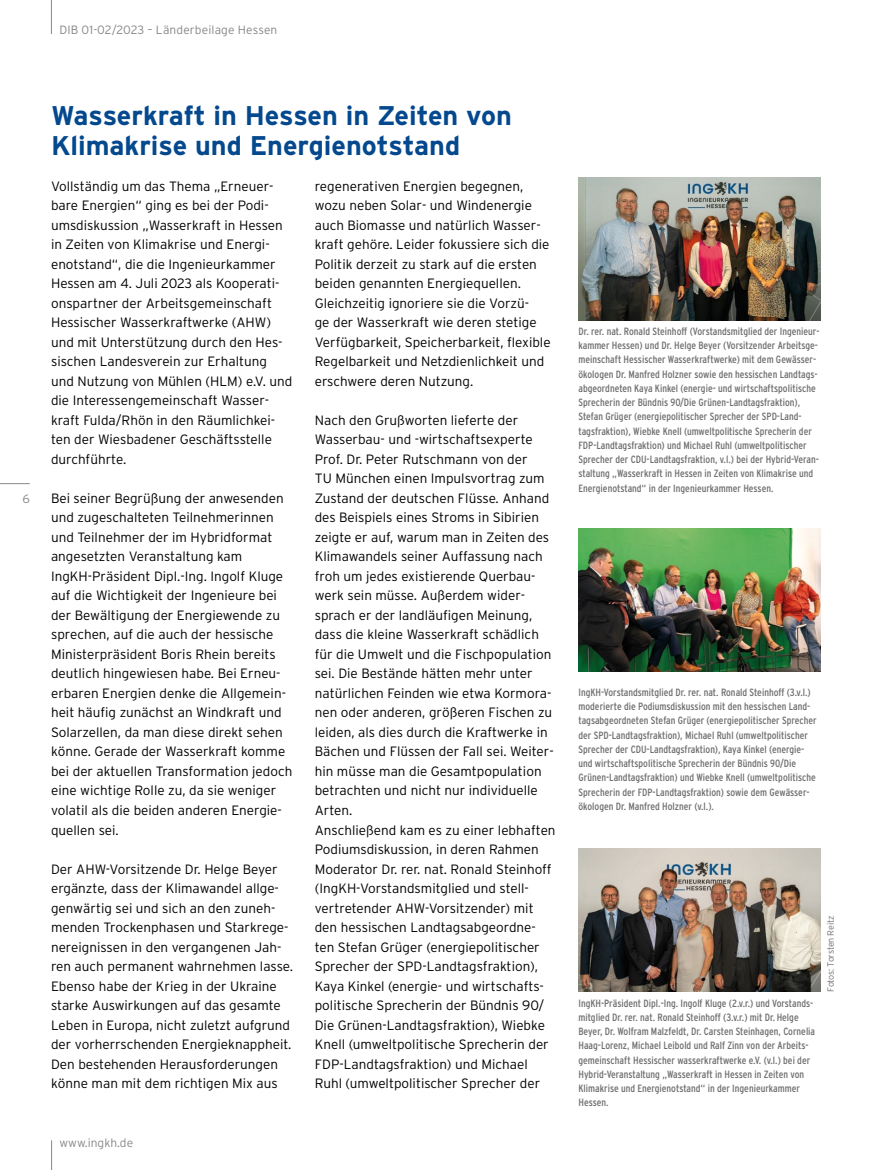
<style>
.page{position:relative;width:872px;height:1170px;background:#fff}
.page>*{position:absolute;margin:0;border:0;box-sizing:border-box;transform-origin:0 0}
.Headline_18_Pt{font:700 27px/30px "Interstate";color:#04488e}
.Fließtext_Links{font:300 13.5px/19.5px "Interstate";color:#000}
.t1{font:300 12px "Interstate";letter-spacing:.01em;color:#878787}
.Bildunterschrift{font:condensed 10.5px/14.2px "Interstate";color:#706f6f}
.Fotocredit{font:300 9px "Interstate";letter-spacing:-.03em;color:#706f6f}
</style>
<div class="page">
<hr style="left:0;top:483px;width:30px;height:1px;background:#878787">
<svg style="left:51px;top:1140px;width:1px;height:29px"></svg>
<hr style="left:51px;top:0;width:1px;height:34px;background:#878787">
<img style="left:578px;top:178px;width:243px;height:143px">
<img style="left:578px;top:529px;width:243px;height:142px">
<img style="left:578px;top:848px;width:243px;height:143px">
<p class="t1" style="left:59px;top:23px;width:219px">DIB 01-02/2023 – Länderbeilage Hessen</p>
<p class="t1" style="left:22px;top:492px;width:9px">6</p>
<p class="Headline_18_Pt" style="left:51px;top:100px;width:462px">Wasserkraft in Hessen in Zeiten von<br>Klimakrise und Energienotstand</p>
<p class="Fließtext_Links" style="left:51px;top:176px;width:243px">Vollständig um das Thema „Erneuer&shy;bare Energien“ ging es bei der Podi&shy;umsdiskussion „Wasserkraft in Hessen in Zeiten von Klimakrise und Energi&shy;enotstand“, die die Ingenieurkammer Hessen am 4. Juli 2023 als Kooperati&shy;onspartner der Arbeitsgemeinschaft Hessischer Wasserkraftwerke (AHW) und mit Unterstützung durch den Hes&shy;sischen Landesverein zur Erhaltung und Nutzung von Mühlen (HLM) e.V. und die Interessengemeinschaft Wasser&shy;kraft Fulda/Rhön in den Räumlichkei&shy;ten der Wiesbadener Geschäftsstelle durchführte.</p>
<p class="Fließtext_Links" style="left:51px;top:488px;width:243px">Bei seiner Begrüßung der anwesenden und zugeschalteten Teilnehmerinnen und Teilnehmer der im Hybridformat angesetzten Veranstaltung kam IngKH-Präsident Dipl.-Ing. Ingolf Kluge auf die Wichtigkeit der Ingenieure bei der Bewältigung der Energiewende zu sprechen, auf die auch der hessische Ministerpräsident Boris Rhein bereits deutlich hingewiesen habe. Bei Erneu&shy;erbaren Energien denke die Allgemein&shy;heit häufig zunächst an Windkraft und Solarzellen, da man diese direkt sehen könne. Gerade der Wasserkraft komme bei der aktuellen Transformation jedoch eine wichtige Rolle zu, da sie weniger volatil als die beiden anderen Energie&shy;quellen sei.</p>
<p class="Fließtext_Links" style="left:51px;top:858px;width:244px">Der AHW-Vorsitzende Dr. Helge Beyer ergänzte, dass der Klimawandel allge&shy;genwärtig sei und sich an den zuneh&shy;menden Trockenphasen und Starkrege&shy;nereignissen in den vergangenen Jah&shy;ren auch permanent wahrnehmen lasse.<br>Ebenso habe der Krieg in der Ukraine starke Auswirkungen auf das gesamte Leben in Europa, nicht zuletzt aufgrund der vorherrschenden Energieknappheit.<br>Den bestehenden Herausforderungen könne man mit dem richtigen Mix aus</p>
<p class="Fließtext_Links" style="left:315px;top:176px;width:237px">regenerativen Energien begegnen, wozu neben Solar- und Windenergie auch Biomasse und natürlich Wasser&shy;kraft gehöre. Leider fokussiere sich die Politik derzeit zu stark auf die ersten beiden genannten Energiequellen.<br>Gleichzeitig ignoriere sie die Vorzü-<br>ge der Wasserkraft wie deren stetige Verfügbarkeit, Speicherbarkeit, flexible Regelbarkeit und Netzdienlichkeit und erschwere deren Nutzung.</p>
<p class="Fließtext_Links" style="left:315px;top:410px;width:240px">Nach den Grußworten lieferte der Wasserbau- und -wirtschaftsexperte Prof. Dr. Peter Rutschmann von der<br>TU München einen Impulsvortrag zum Zustand der deutschen Flüsse. Anhand des Beispiels eines Stroms in Sibirien zeigte er auf, warum man in Zeiten des Klimawandels seiner Auffassung nach froh um jedes existierende Querbau&shy;werk sein müsse. Außerdem wider&shy;sprach er der landläufigen Meinung, dass die kleine Wasserkraft schädlich für die Umwelt und die Fischpopulation sei. Die Bestände hätten mehr unter natürlichen Feinden wie etwa Kormora&shy;nen oder anderen, größeren Fischen zu leiden, als dies durch die Kraftwerke in Bächen und Flüssen der Fall sei. Weiter&shy;hin müsse man die Gesamtpopulation betrachten und nicht nur individuelle Arten.</p>
<p class="Fließtext_Links" style="left:315px;top:819px;width:242px">Anschließend kam es zu einer lebhaften Podiumsdiskussion, in deren Rahmen Moderator Dr. rer. nat. Ronald Steinhoff (IngKH-Vorstandsmitglied und stell&shy;vertretender AHW-Vorsitzender) mit den hessischen Landtagsabgeordne&shy;ten Stefan Grüger (energiepolitischer Sprecher der SPD-Landtagsfraktion), Kaya Kinkel (energie- und wirtschafts&shy;politische Sprecherin der Bündnis 90/ Die Grünen-Landtagsfraktion), Wiebke Knell (umweltpolitische Sprecherin der FDP-Landtagsfraktion) und Michael Ruhl (umweltpolitischer Sprecher der</p>
<p class="t1" style="left:60px;top:1135px;width:75px">www.ingkh.de</p>
<p class="Bildunterschrift" style="left:578px;top:324px;width:243px">Dr. rer. nat. Ronald Steinhoff (Vorstandsmitglied der Ingenieur&shy;kammer Hessen) und Dr. Helge Beyer (Vorsitzender Arbeitsge&shy;meinschaft Hessischer Wasserkraftwerke) mit dem Gewässer&shy;ökologen Dr. Manfred Holzner sowie den hessischen Landtags&shy;abgeordneten Kaya Kinkel (energie- und wirtschaftspolitische Sprecherin der Bündnis 90/Die Grünen-Landtagsfraktion), Stefan Grüger (energiepolitischer Sprecher der SPD-Land&shy;tagsfraktion), Wiebke Knell (umweltpolitische Sprecherin der FDP-Landtagsfraktion) und Michael Ruhl (umweltpolitischer Sprecher der CDU-Landtagsfraktion, v.l.) bei der Hybrid-Veran&shy;staltung „Wasserkraft in Hessen in Zeiten von Klimakrise und Energienotstand“ in der Ingenieurkammer Hessen.</p>
<p class="Bildunterschrift" style="left:578px;top:685px;width:240px">IngKH-Vorstandsmitglied Dr. rer. nat. Ronald Steinhoff (3.v.l.) moderierte die Podiumsdiskussion mit den hessischen Land&shy;tagsabgeordneten Stefan Grüger (energiepolitischer Sprecher der SPD-Landtagsfraktion), Michael Ruhl (umweltpolitischer Sprecher der CDU-Landtagsfraktion), Kaya Kinkel (energie&shy;und wirtschaftspolitische Sprecherin der Bündnis 90/Die Grünen-Landtagsfraktion) und Wiebke Knell (umweltpolitische Sprecherin der FDP-Landtagsfraktion) sowie dem Gewässer&shy;ökologen Dr. Manfred Holzner (v.l.).</p>
<p class="Bildunterschrift" style="left:578px;top:995px;width:238px">IngKH-Präsident Dipl.-Ing. Ingolf Kluge (2.v.r.) und Vorstands&shy;mitglied Dr. rer. nat. Ronald Steinhoff (3.v.r.) mit Dr.Helge Beyer, Dr. Wolfram Malzfeldt, Dr. Carsten Steinhagen, Cornelia Haag-Lorenz, Michael Leibold und Ralf Zinn von der Arbeits&shy;gemeinschaft Hessischer wasserkraftwerke e.V. (v.l.) bei der Hybrid-Veranstaltung „Wasserkraft in Hessen in Zeiten von Klimakrise und Energienotstand“ in der Ingenieurkammer Hessen.</p>
<p class="Fotocredit" style="left:825px;top:991px;width:77px;rotate:-90deg">Fotos: Torsten Reitz</p>
</div>
